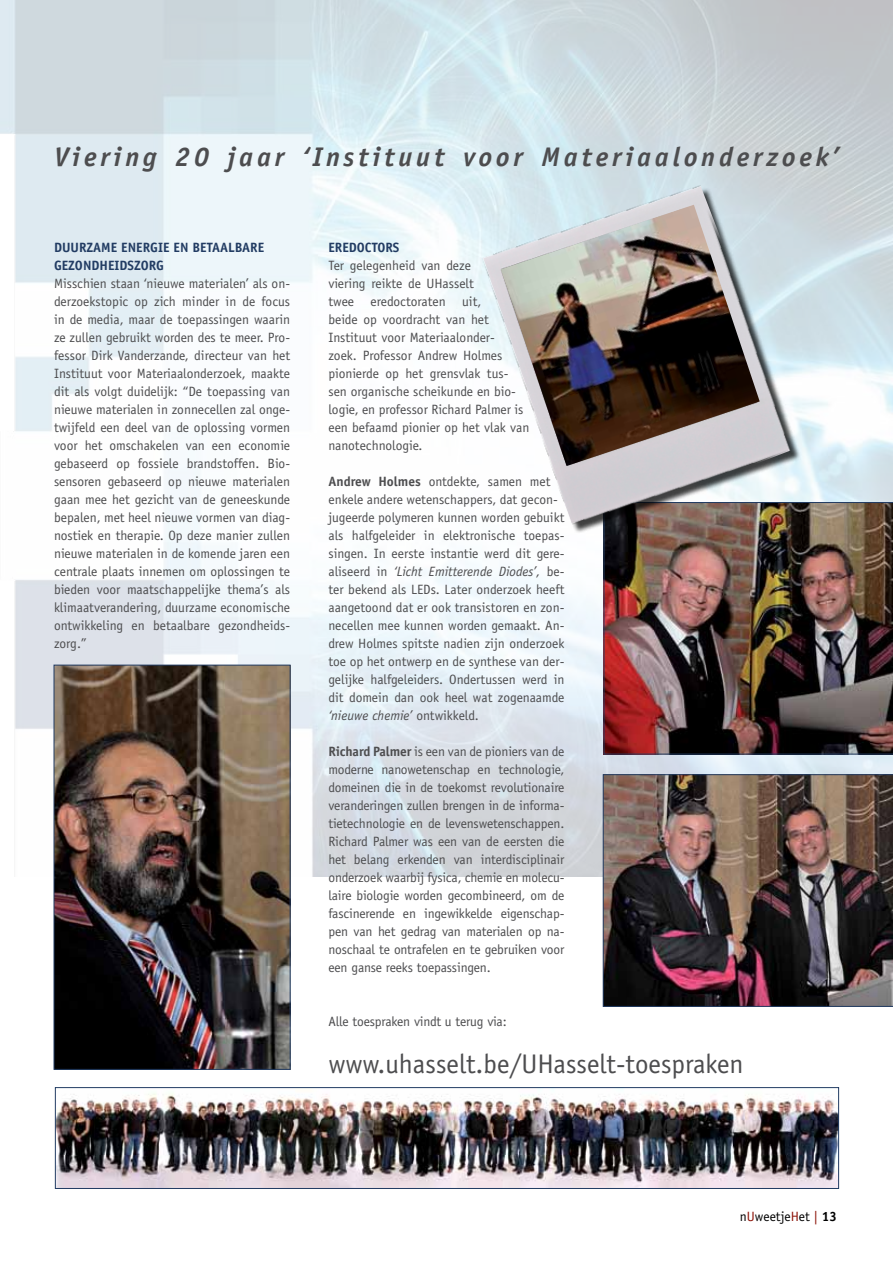
<style>
.page{position:relative;width:893px;height:1263px;background:#fff}
.page>*{position:absolute;margin:0;border:0;box-sizing:border-box;transform-origin:0 0}
.t1{font:italic 700 27px "Officina Sans";letter-spacing:.14em;color:#4d4d4f}
.t2{font:27px "Officina Sans";color:#4d4d4f}
.t3{font:13.5px/18px "Officina Sans";color:#4d4d4f}
.t4{font:700 13.5px "Officina Sans";color:#223c63}
.t5{font:13.5px "Officina Sans";color:#000}
.s1{font-weight:700}
.s2{font-style:italic}
.s3{color:#8b0f04}
</style>
<div class="page">
<img style="left:0;top:0;width:893px;height:877px">
<img style="left:57px;top:1093px;width:780px;height:94px">
<div style="left:55px;top:1087px;width:784px;height:102px;border:1px solid #223c63"></div>
<img style="left:603px;top:774px;width:290px;height:233px">
<img style="left:604px;top:502px;width:289px;height:252px">
<img style="left:56px;top:667px;width:233px;height:401px">
<div style="left:54px;top:665px;width:237px;height:405px;border:1px solid #223c63"></div>
<img style="left:472px;top:176px;width:329px;height:357px">
<img style="left:501px;top:205px;width:259px;height:261px">
<h1 class="t1" style="left:54px;top:140px;width:786px">Viering 20 jaar ‘Instituut voor Materiaalonderzoek’</h1>
<p class="t4" style="left:54px;top:239px;width:167px">DUU RZAMEENERGIE EN BETAALBA</p>
<p class="t4" style="left:250px;top:239px;width:14px">RE</p>
<p class="t4" style="left:54px;top:257px;width:16px">GEZONDHEIDSZO</p>
<p class="t4" style="left:149px;top:257px;width:17px">RG</p>
<p class="t3" style="left:54px;top:274px;width:238px;text-align:justify">Misschien staan ‘nieuwe materialen’ als on&shy;derzoekstopic op zich minder in de focus in de media, maar de toepassingen waarin ze zullen gebruikt worden des te meer. Pro&shy;fessor Dirk Vanderzande, directeur van het Instituut voor Materiaalonderzoek, maakte dit als volgt duidelijk: “De toepassing van nieuwe materialen in zonnecellen zal onge&shy;twijfeld een deel van de oplossing vormen voor het omschakelen van een economie gebaseerd op fossiele brandstoffen. Bio&shy;sensoren gebaseerd op nieuwe materialen gaan mee het gezicht van de geneeskunde bepalen, met heel nieuwe vormen van diag&shy;nostiek en therapie. Op deze manier zullen nieuwe materialen in de komende jaren een centrale plaats innemen om oplossingen te bieden voor maatschappelijke thema’s als klimaatverandering, duurzame economische ontwikkeling en betaalbare gezondheids&shy;zorg.”</p>
<p class="t4" style="left:328px;top:239px;width:22px">EREDOC</p>
<p class="t4" style="left:372px;top:239px;width:28px">TORS</p>
<p class="t3" style="left:328px;top:256px;width:202px">Ter gelegenheid van deze<br>viering reikte de UHasselt<br>twee eredoctoraten uit,<br>beide op voordracht van het<br>Instituut voor Materiaalonder-<br>zoek. Professor Andrew Holmes pionierde op het grensvlak tus&shy;sen organische scheikunde en bio&shy;logie, en professor Richard Palmer is een befaamd pionier op het vlak van nanotechnologie.</p>
<p class="t3" style="left:328px;top:472px;width:238px"><span class="s1">ANDREW HOLMES</span> ontdekte, samen met enkele andere wetenschappers, dat gecon&shy;jugeerde polymeren kunnen worden gebuikt als halfgeleider in elektronische toepas&shy;singen. In eerste instantie werd dit gere&shy;aliseerd in <span class="s2">‘Licht Emitterende Diodes’,</span> be&shy;ter bekend als LEDs. Later onderzoek heeft aangetoond dat er ook transistoren en zon&shy;necellen mee kunnen worden gemaakt. An&shy;drew Holmes spitste nadien zijn onderzoek toe op het ontwerp en de synthese van der&shy;gelijke halfgeleiders. Ondertussen werd in dit domein dan ook heel wat zogenaamde <span class="s2">‘nieuwe chemie’</span> ontwikkeld.</p>
<p class="t3" style="left:328px;top:742px;width:238px;text-align:justify"><span class="s1">RICHARD PALMER</span> is een van de pioniers van de moderne nanowetenschap en technologie, domeinen die in de toekomst revolutionaire veranderingen zullen brengen in de informa&shy;tietechnologie en de levenswetenschappen.<br>Richard Palmer was een van de eersten die het belang erkenden van interdisciplinair onderzoek waarbij fysica, chemie en molecu&shy;laire biologie worden gecombineerd, om de fascinerende en ingewikkelde eigenschap&shy;pen van het gedrag van materialen op na&shy;noschaal te ontrafelen en te gebruiken voor een ganse reeks toepassingen.</p>
<p class="t3" style="left:328px;top:1012px;width:180px">Alle toespraken vindt u terug via:</p>
<h1 class="t2" style="left:328px;top:1048px;width:417px">www.uhasselt.be/UHasselt-toespraken</h1>
<p class="t5" style="left:740px;top:1209px;width:98px">n<span class="s3">U</span>weetje<span class="s3">H</span>et <span class="s3">|</span> <span class="s1">13</span></p>
</div>
